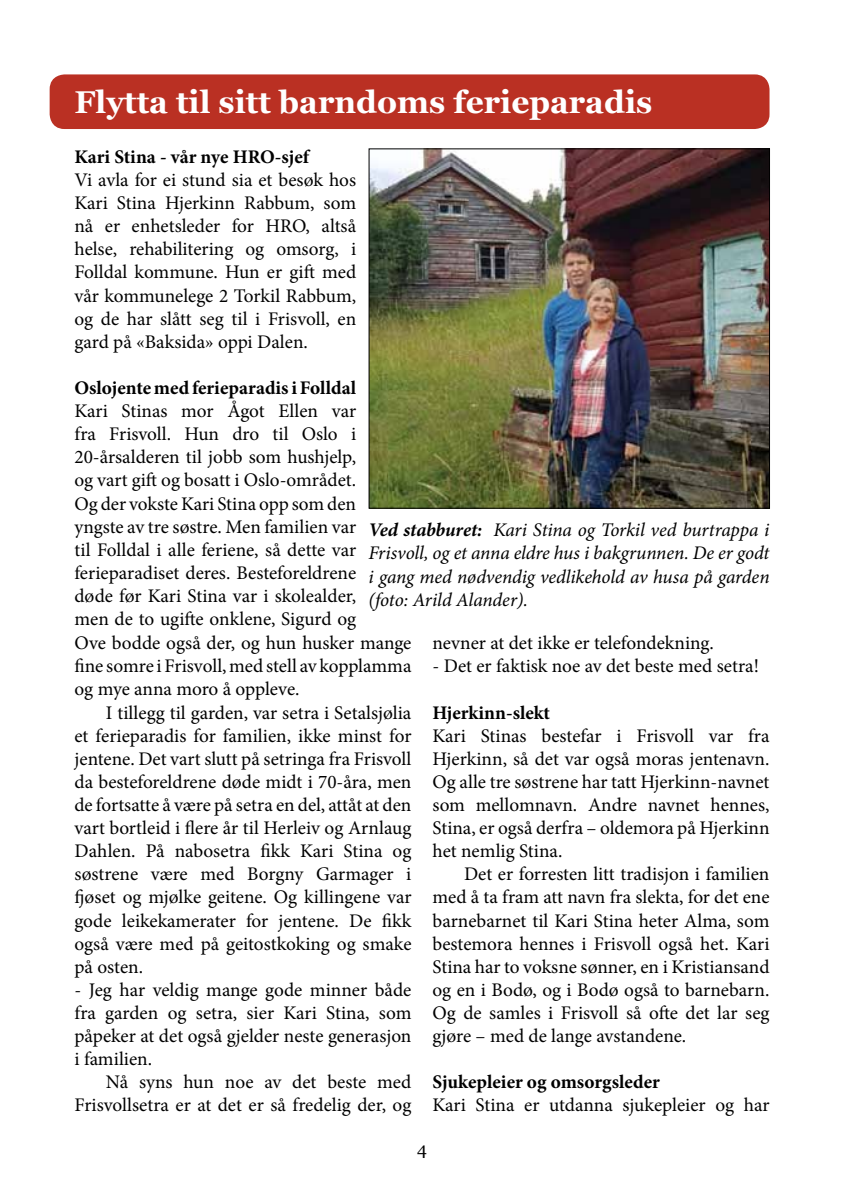
<style>
.page{position:relative;width:844px;height:1191px;background:#fff}
.page>*{position:absolute;margin:0;border:0;box-sizing:border-box;transform-origin:0 0}
.t1{font:700 31.5px "Georgia";color:#fff}
.t2{font:19.25px/23.1px "Minion Pro";letter-spacing:-.005em;color:#000;text-align:justify}
.t3{font:italic 19.25px/23.1px "Minion Pro";letter-spacing:-.005em;color:#000;text-align:justify}
.t4{font:700 19.25px "Minion Pro";color:#000}
.t5{font:17.5px "Georgia";color:#000}
.s1{font-weight:700}
</style>
<div class="page">
<div style="left:50px;top:74px;width:719px;height:55px;background:#ba3023;border-radius:15px"></div>
<img style="left:370px;top:150px;width:397px;height:356px">
<div style="left:368px;top:148px;width:401px;height:360px;border:1px solid #000"></div>
<h1 class="t1" style="left:74px;top:78px;width:579px">Flytta til sitt barndoms ferieparadis</h1>
<p class="t4" style="left:74px;top:143px;width:237px">Kari Stina - vår nye HRO-sjef</p>
<p class="t2" style="left:74px;top:168px;width:283px">Vi avla for ei stund sia et besøk hos Kari Stina Hjerkinn Rabbum, som nå er enhetsleder for HRO, altså helse, rehabilitering og omsorg, i Folldal kommune. Hun er gift med vår kommunelege 2 Torkil Rabbum, og de har slått seg til i Frisvoll, en gard på «Baksida» oppi Dalen.</p>
<p class="t4" style="left:74px;top:374px;width:283px">Oslojente med ferieparadis i Folldal</p>
<p class="t2" style="left:74px;top:399px;width:338px;text-align:left">Kari Stinas mor Ågot Ellen var<br>fra Frisvoll. Hun dro til Oslo i 20-årsalderen til jobb som hushjelp,<br>og vart gift og bosatt i Oslo-området.<br>Og der vokste Kari Stina opp som den<br>yngste av tre søstre. Men familien var<br>til Folldal i alle feriene, så dette var ferieparadiset deres. Besteforeldrene<br>døde før Kari Stina var i skolealder,<br>men de to ugifte onklene, Sigurd og<br>Ove bodde også der, og hun husker mange fine somre i Frisvoll, med stell av kopplamma og mye anna moro å oppleve.</p>
<p class="t2" style="left:74px;top:701px;width:339px;text-indent:31px">I tillegg til garden, var setra i Setalsjølia et ferieparadis for familien, ikke minst for jentene. Det vart slutt på setringa fra Frisvoll da besteforeldrene døde midt i 70-åra, men de fortsatte å være på setra en del, attåt at den vart bortleid i flere år til Herleiv og Arnlaug Dahlen. På nabosetra fikk Kari Stina og søstrene være med Borgny Garmager i fjøset og mjølke geitene. Og killingene var gode leikekamerater for jentene. De fikk også være med på geitostkoking og smake på osten.</p>
<p class="t2" style="left:74px;top:978px;width:338px">- Jeg har veldig mange gode minner både fra garden og setra, sier Kari Stina, som påpeker at det også gjelder neste generasjon i familien.</p>
<p class="t2" style="left:74px;top:1070px;width:338px;text-align:right">Nå syns hun noe av det beste med<br>Frisvollsetra er at det er så fredelig der, og</p>
<p class="t3" style="left:368px;top:518px;width:402px"><span class="s1">Ved stabburet:</span> Kari Stina og Torkil ved burtrappa i Frisvoll, og et anna eldre hus i bakgrunnen. De er godt i gang med nødvendig vedlikehold av husa på garden (foto: Arild Alander).</p>
<p class="t2" style="left:432px;top:631px;width:283px">nevner at det ikke er telefondekning.</p>
<p class="t2" style="left:432px;top:654px;width:328px">- Det er faktisk noe av det beste med setra!</p>
<p class="t4" style="left:432px;top:699px;width:119px">Hjerkinn-slekt</p>
<p class="t2" style="left:432px;top:724px;width:338px">Kari Stinas bestefar i Frisvoll var fra Hjerkinn, så det var også moras jentenavn.<br>Og alle tre søstrene har tatt Hjerkinn-navnet som mellomnavn. Andre navnet hennes, Stina, er også derfra – oldemora på Hjerkinn het nemlig Stina.</p>
<p class="t2" style="left:432px;top:862px;width:338px;text-indent:31px">Det er forresten litt tradisjon i familien med å ta fram att navn fra slekta, for det ene barnebarnet til Kari Stina heter Alma, som bestemora hennes i Frisvoll også het. Kari Stina har to voksne sønner, en i Kristiansand og en i Bodø, og i Bodø også to barnebarn.<br>Og de samles i Frisvoll så ofte det lar seg gjøre – med de lange avstandene.</p>
<p class="t4" style="left:432px;top:1068px;width:229px">Sjukepleier og omsorgsleder</p>
<p class="t2" style="left:432px;top:1093px;width:338px">Kari Stina er utdanna sjukepleier og har</p>
<p class="t5" style="left:417px;top:1136px;width:11px">4</p>
</div>
